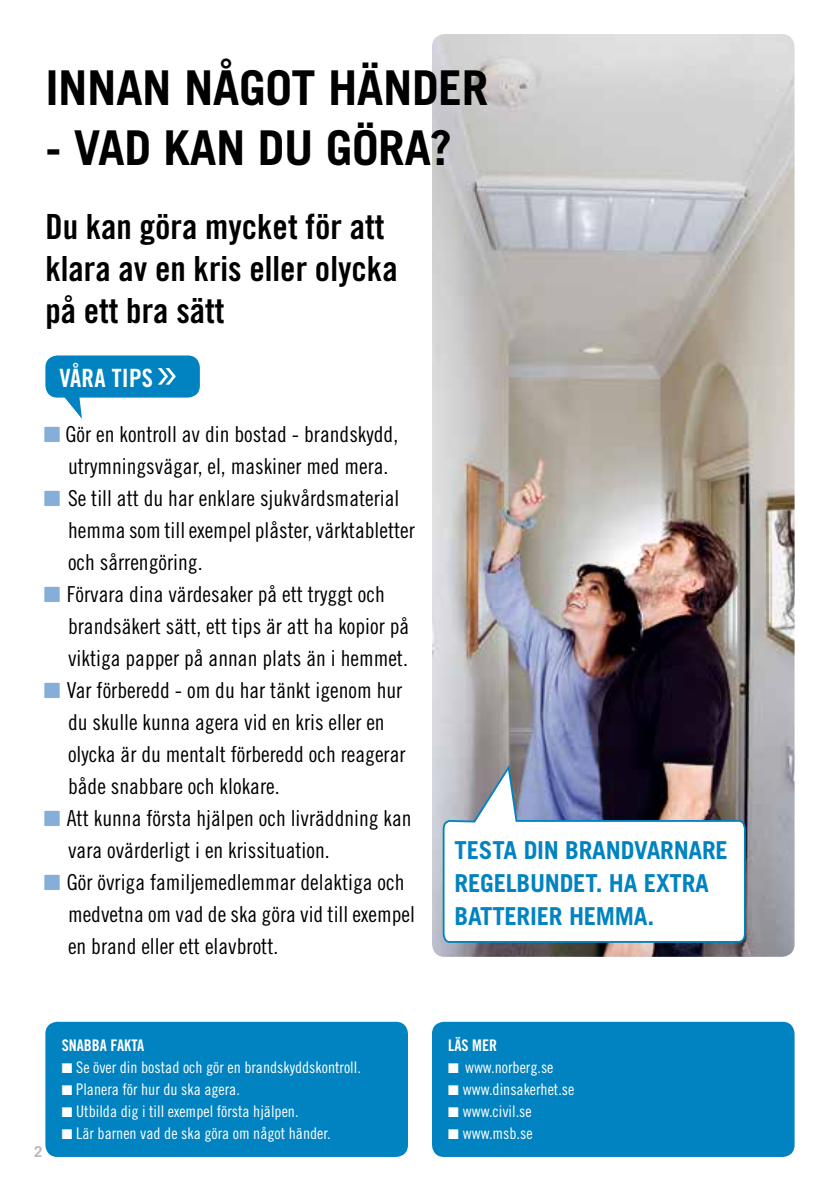
<style>
.page{position:relative;width:840px;height:1191px;background:#fff}
.page>*{position:absolute;margin:0;border:0;box-sizing:border-box;transform-origin:0 0}
.t1{font:700 48px "Trade Gothic LT Std";letter-spacing:-.01em;color:#000}
.t2{font:34.6px/41.6px "Trade Gothic LT Std Bd Cn 20";color:#000}
.t3{font:25.2px "Trade Gothic LT Std Bd Cn 20";letter-spacing:.01em;color:#fff}
.t4{font:700 24.8px/33px "Trade Gothic LT Std";letter-spacing:-.01em;color:#0083c0}
.t5{font:22px/32px "Trade Gothic LT Std Cn 18";color:#000}
.t6{font:16px "Trade Gothic LT Std Cn 18";color:#fff}
.t7{font:16px "Trade Gothic LT Std Bd Cn 20";color:#fff}
.t8{font:700 15px "Trade Gothic LT Std";color:#b5b9bf}
.s1{font-family:"Trade Gothic LT Std Cn 18";font-size:53.8px}
.s2{color:#85aed8}
</style>
<div class="page">
<div style="left:45px;top:1021px;width:363px;height:136px;background:#0083c0;border-radius:12px"></div>
<div style="left:432px;top:1021px;width:362px;height:136px;background:#0083c0;border-radius:12px"></div>
<img style="left:432px;top:34px;width:362px;height:922px">
<svg style="left:441px;top:762px;width:305px;height:181px"></svg>
<svg style="left:49px;top:394px;width:33px;height:25px"></svg>
<div style="left:45px;top:355px;width:155px;height:42px;background:#0083c0;border-radius:12px"></div>
<h1 class="t1" style="left:45px;top:58px;width:444px">INNAN NÅGOT HÄNDER</h1>
<h1 class="t1" style="left:45px;top:118px;width:408px">- VAD KAN DU GÖRA?</h1>
<h2 class="t2" style="left:45px;top:206px;width:353px">Du kan göra mycket för att klara av en kris eller olycka på ett bra sätt</h2>
<p class="t3" style="left:60px;top:363px;width:122px">VÅRA TIPS<span class="s1">»</span></p>
<p class="t5" style="left:68px;top:418px;width:331px;text-indent:-24px"><span class="s2">■</span> Gör en kontroll av din bostad - brandskydd, utrymningsvägar, el, maskiner med mera.</p>
<p class="t5" style="left:68px;top:482px;width:348px;text-indent:-24px"><span class="s2">■</span> Se till att du har enklare sjukvårdsmaterial hemma som till exempel plåster, värktabletter och sårrengöring.</p>
<p class="t5" style="left:68px;top:578px;width:342px;text-indent:-24px"><span class="s2">■</span> Förvara dina värdesaker på ett tryggt och brandsäkert sätt, ett tips är att ha kopior på viktiga papper på annan plats än i hemmet.</p>
<p class="t5" style="left:68px;top:674px;width:339px;text-indent:-24px"><span class="s2">■</span> Var förberedd - om du har tänkt igenom hur du skulle kunna agera vid en kris eller en olycka är du mentalt förberedd och reagerar både snabbare och klokare.</p>
<p class="t5" style="left:68px;top:802px;width:345px;text-indent:-24px"><span class="s2">■</span> Att kunna första hjälpen och livräddning kan vara ovärderligt i en krissituation.</p>
<p class="t5" style="left:68px;top:866px;width:348px;text-indent:-24px"><span class="s2">■</span> Gör övriga familjemedlemmar delaktiga och medvetna om vad de ska göra vid till exempel en brand eller ett elavbrott.</p>
<p class="t8" style="left:34px;top:1142px;width:10px">2</p>
<p class="t7" style="left:62px;top:1035px;width:84px">SNABBA FAKTA</p>
<p class="t6" style="left:62px;top:1058px;width:300px">■ Se över din bostad och gör en brandskyddskontroll.</p>
<p class="t6" style="left:62px;top:1080px;width:180px">■ Planera för hur du ska agera.</p>
<p class="t6" style="left:62px;top:1102px;width:238px">■ Utbilda dig i till exempel första hjälpen.</p>
<p class="t6" style="left:62px;top:1124px;width:270px">■ Lär barnen vad de ska göra om något händer.</p>
<p class="t4" style="left:454px;top:833px;width:81px">TESTA DIN</p>
<p class="t4" style="left:565px;top:833px;width:28px">BRANDVARNAR</p>
<p class="t4" style="left:715px;top:833px;width:14px">E</p>
<p class="t4" style="left:454px;top:866px;width:229px">REGELBUNDET. HA EXTRA<br>BATTERIER HEMMA</p>
<p class="t4" style="left:647px;top:899px;width:8px">.</p>
<p class="t7" style="left:448px;top:1035px;width:50px">LÄS MER</p>
<p class="t6" style="left:448px;top:1058px;width:107px">■ www.norberg.se</p>
<p class="t6" style="left:448px;top:1080px;width:127px">■ www.dinsakerhet.se</p>
<p class="t6" style="left:448px;top:1102px;width:85px">■ www.civil.se</p>
<p class="t6" style="left:448px;top:1124px;width:86px">■ www.msb.se</p>
</div>
